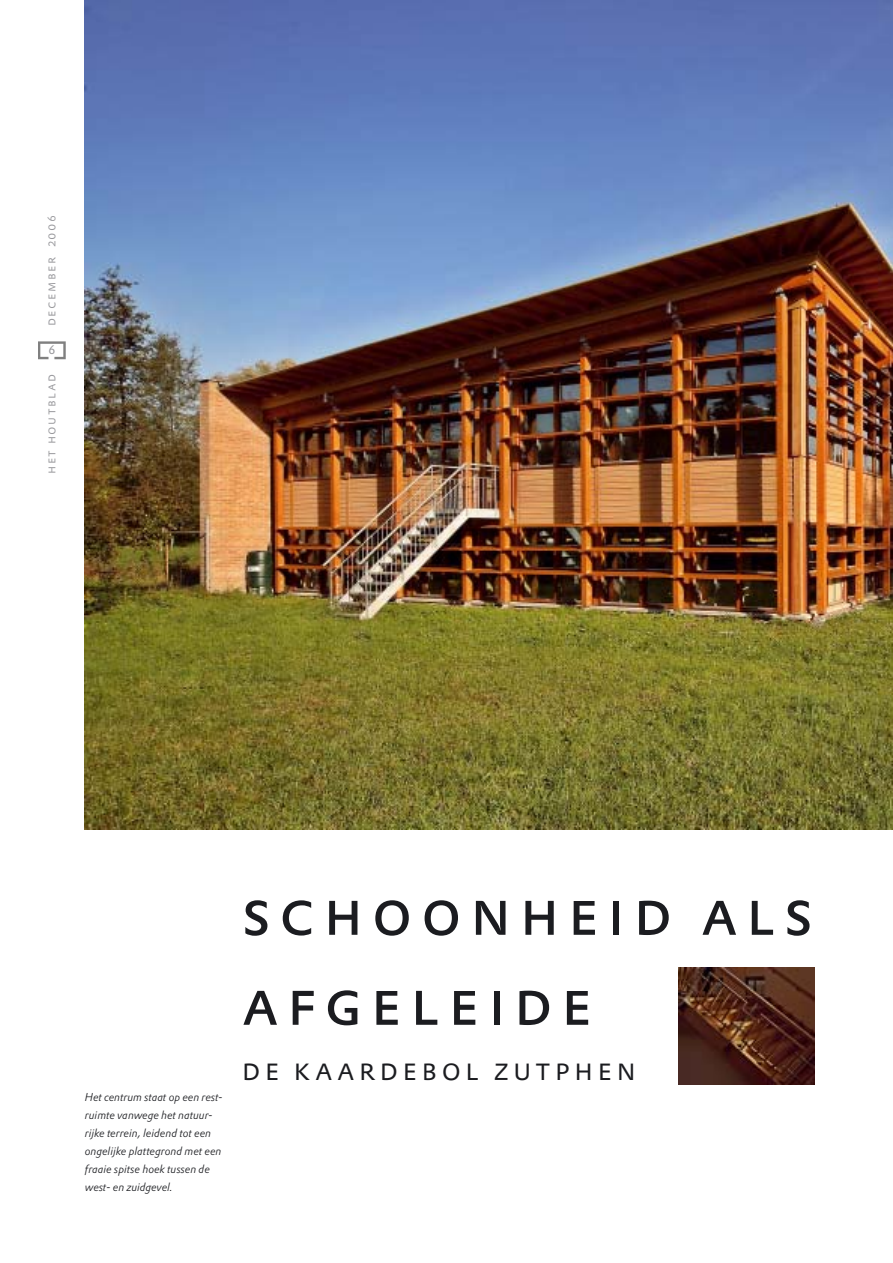
<style>
.page{position:relative;width:893px;height:1263px;background:#fff}
.page>*{position:absolute;margin:0;border:0;box-sizing:border-box;transform-origin:0 0}
.t1{font:64.5px/90px "DTL Prokyon T Caps";letter-spacing:.115em;color:#1b1c20}
.t2{font:300 31.5px "DTL Prokyon T Caps";letter-spacing:.11em;color:#1b1c20}
.t3{font:300 13.05px "DTL Prokyon T Caps";letter-spacing:.115em;color:#97979b}
.t4{font:12px "DTL Prokyon ST";color:#97979b}
.t5{font:italic 11.25px/18px "DTL Prokyon ST Light";color:#1b1c20}
</style>
<div class="page">
<svg style="left:38px;top:341px;width:28px;height:18px"></svg>
<img style="left:85px;top:0;width:807px;height:829px">
<img style="left:678px;top:968px;width:136px;height:116px">
<p class="t3" style="left:43px;top:326px;width:113px;rotate:-90deg">december 2006</p>
<p class="t4" style="left:48px;top:345px;width:8px">6</p>
<p class="t3" style="left:43px;top:474px;width:101px;rotate:-90deg">het houtblad</p>
<p class="t5" style="left:85px;top:1089px;width:139px">Het centrum staat op een rest&shy;ruimte vanwege het natuur&shy;rijke terrein, leidend tot een ongelijke plattegrond met een fraaie spitse hoek tussen de west- en zuidgevel.</p>
<h1 class="t1" style="left:241px;top:868px;width:573px">schoonheid als afgeleide</h1>
<h2 class="t2" style="left:241px;top:1051px;width:396px">de kaardebol zutphen</h2>
</div>
